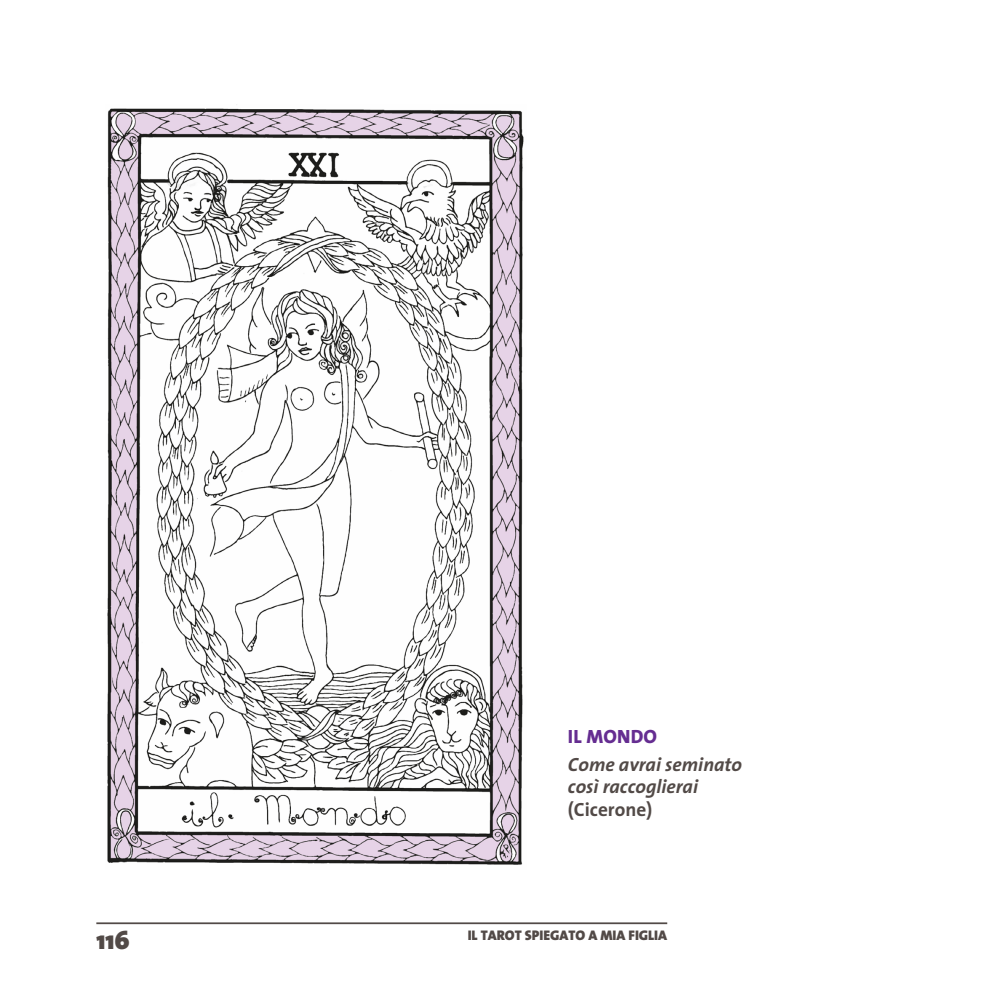
<style>
.page{position:relative;width:987px;height:987px;background:#fff}
.page>*{position:absolute;margin:0;border:0;box-sizing:border-box;transform-origin:0 0}
.t1{font:900 26.25px "The Sans";color:#524a47}
.t2{font:italic 700 19.25px/22.8px "The Sans";color:#524a47}
.t3{font:700 19.25px "The Sans";color:#524a47}
.t4{font:19.25px "The Sans Extra Bold Caps";letter-spacing:.01em;color:#652d91}
.t5{font:900 14px "The Sans";color:#524a47}
</style>
<div class="page">
<hr style="left:96px;top:922px;width:571px;height:1px;background:#524a47">
<img style="left:107px;top:104px;width:417px;height:761px">
<h1 class="t1" style="left:96px;top:917px;width:35px">116</h1>
<p class="t4" style="left:568px;top:720px;width:91px">IL MONDO</p>
<p class="t2" style="left:568px;top:752px;width:176px">Come avrai seminato così raccoglierai</p>
<p class="t3" style="left:568px;top:793px;width:86px">(Cicerone)</p>
<p class="t5" style="left:467px;top:923px;width:201px">IL TAROT SPIEGATO A MIA FIGLIA</p>
</div>
